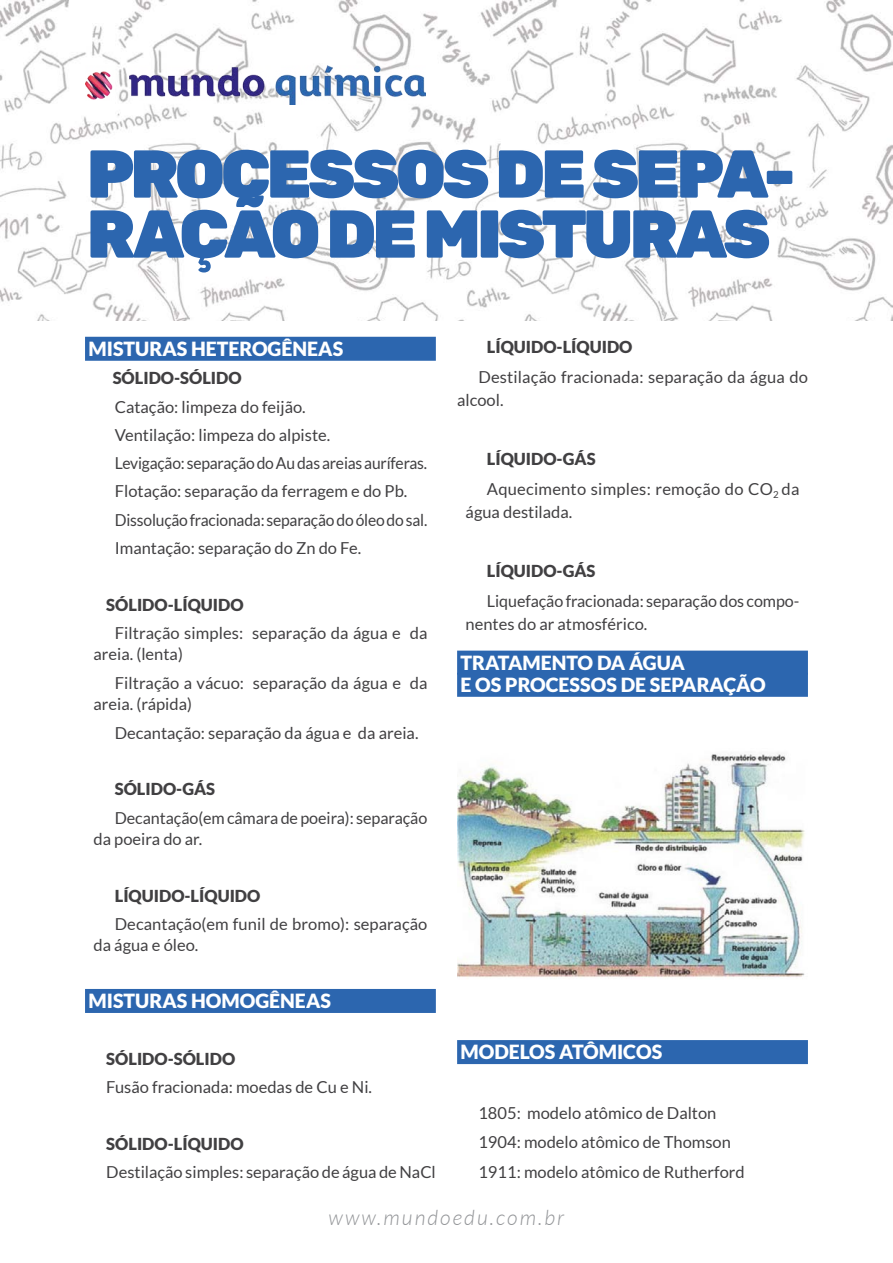
<style>
.page{position:relative;width:893px;height:1263px;background:#fff}
.page>*{position:absolute;margin:0;border:0;box-sizing:border-box;transform-origin:0 0}
.t1{font:900 67.5px/60px "Rubik";letter-spacing:-.055em;color:#2c66af}
.t2{font:italic 300 21px "Lato";letter-spacing:.1em;color:#939598}
.t3{font:900 19.5px/22.2px "Lato";color:#fff}
.t4{font:16.5px/28.3px "Lato";color:#414042}
.t5{font:900 16.5px "Lato";color:#414042}
.s1{font-weight:900}
</style>
<div class="page">
<img style="left:0;top:0;width:893px;height:320px">
<img style="left:85px;top:65px;width:340px;height:40px">
<div style="left:85px;top:337px;width:351px;height:24px;background:#2c66af"></div>
<div style="left:85px;top:989px;width:351px;height:24px;background:#2c66af"></div>
<div style="left:457px;top:651px;width:351px;height:24px;background:#2c66af"></div>
<div style="left:457px;top:673px;width:351px;height:24px;background:#2c66af"></div>
<div style="left:457px;top:1040px;width:351px;height:24px;background:#2c66af"></div>
<img style="left:457px;top:753px;width:348px;height:225px">
<h1 class="t1" style="left:87px;top:145px;width:710px">PROCESSOS DE SEPA-<br>RAÇÃO DE MISTURAS</h1>
<p class="t3" style="left:88px;top:337px;width:256px">MISTURAS HETEROGÊNEAS</p>
<p class="t5" style="left:113px;top:368px;width:130px">SÓLIDO-SÓLIDO</p>
<p class="t4" style="left:115px;top:392px;width:314px">Catação: limpeza do feijão.<br>Ventilação: limpeza do alpiste.<br>Levigação: separação do Au das areias auríferas.<br>Flotação: separação da ferragem e do Pb.<br>Dissolução fracionada: separação do óleo do sal.<br>Imantação: separação do Zn do Fe.</p>
<p class="t5" style="left:106px;top:595px;width:139px">SÓLIDO-LÍQUIDO</p>
<p class="t4" style="left:94px;top:622px;width:335px;line-height:21.5px;text-indent:21px">Filtração simples: separação da água e da areia. (lenta)</p>
<p class="t4" style="left:94px;top:672px;width:335px;line-height:21.5px;text-indent:21px">Filtração a vácuo: separação da água e da areia. (rápida)</p>
<p class="t4" style="left:115px;top:718px;width:305px">Decantação: separação da água e da areia.</p>
<p class="t5" style="left:115px;top:779px;width:102px">SÓLIDO-GÁS</p>
<p class="t4" style="left:94px;top:807px;width:335px;line-height:21.5px;text-indent:21px">Decantação(em câmara de poeira): separação da poeira do ar.</p>
<p class="t5" style="left:115px;top:886px;width:147px">LÍQUIDO-LÍQUIDO</p>
<p class="t4" style="left:94px;top:913px;width:335px;line-height:21.5px;text-indent:21px">Decantação(em funil de bromo): separação da água e óleo.</p>
<p class="t3" style="left:88px;top:989px;width:244px">MISTURAS HOMOGÊNEAS</p>
<p class="t5" style="left:106px;top:1049px;width:130px">SÓLIDO-SÓLIDO</p>
<p class="t4" style="left:106px;top:1073px;width:267px">Fusão fracionada: moedas de Cu e Ni.</p>
<p class="t5" style="left:106px;top:1134px;width:139px">SÓLIDO-LÍQUIDO</p>
<p class="t4" style="left:106px;top:1158px;width:331px">Destilação simples: separação de água de NaCl</p>
<p class="t5" style="left:487px;top:338px;width:147px">LÍQUIDO-LÍQUIDO</p>
<p class="t4" style="left:457px;top:366px;width:352px;line-height:23px;text-indent:21px">Destilação fracionada: separação da água do alcool.</p>
<p class="t4" style="left:487px;top:444px;width:314px;line-height:29.7px"><span class="s1">LÍQUIDO-GÁS<br></span>Aquecimento simples: remoção do CO<sub>2</sub> da</p>
<p class="t4" style="left:466px;top:498px;width:108px">água destilada.</p>
<p class="t5" style="left:487px;top:562px;width:110px">LÍQUIDO-GÁS</p>
<p class="t4" style="left:466px;top:589px;width:335px;line-height:23px;text-indent:21px">Liquefação fracionada: separação dos compo&shy;nentes do ar atmosférico.</p>
<p class="t3" style="left:460px;top:651px;width:307px">TRATAMENTO DA ÁGUA<br>E OS PROCESSOS DE SEPARAÇÃO</p>
<p class="t3" style="left:460px;top:1040px;width:203px">MODELOS ATÔMICOS</p>
<p class="t4" style="left:478px;top:1098px;width:268px;line-height:29.7px">1805: modelo atômico de Dalton<br>1904: modelo atômico de Thomson<br>1911: modelo atômico de Rutherford</p>
<p class="t2" style="left:329px;top:1206px;width:237px">www.mundoedu.com.br</p>
</div>
